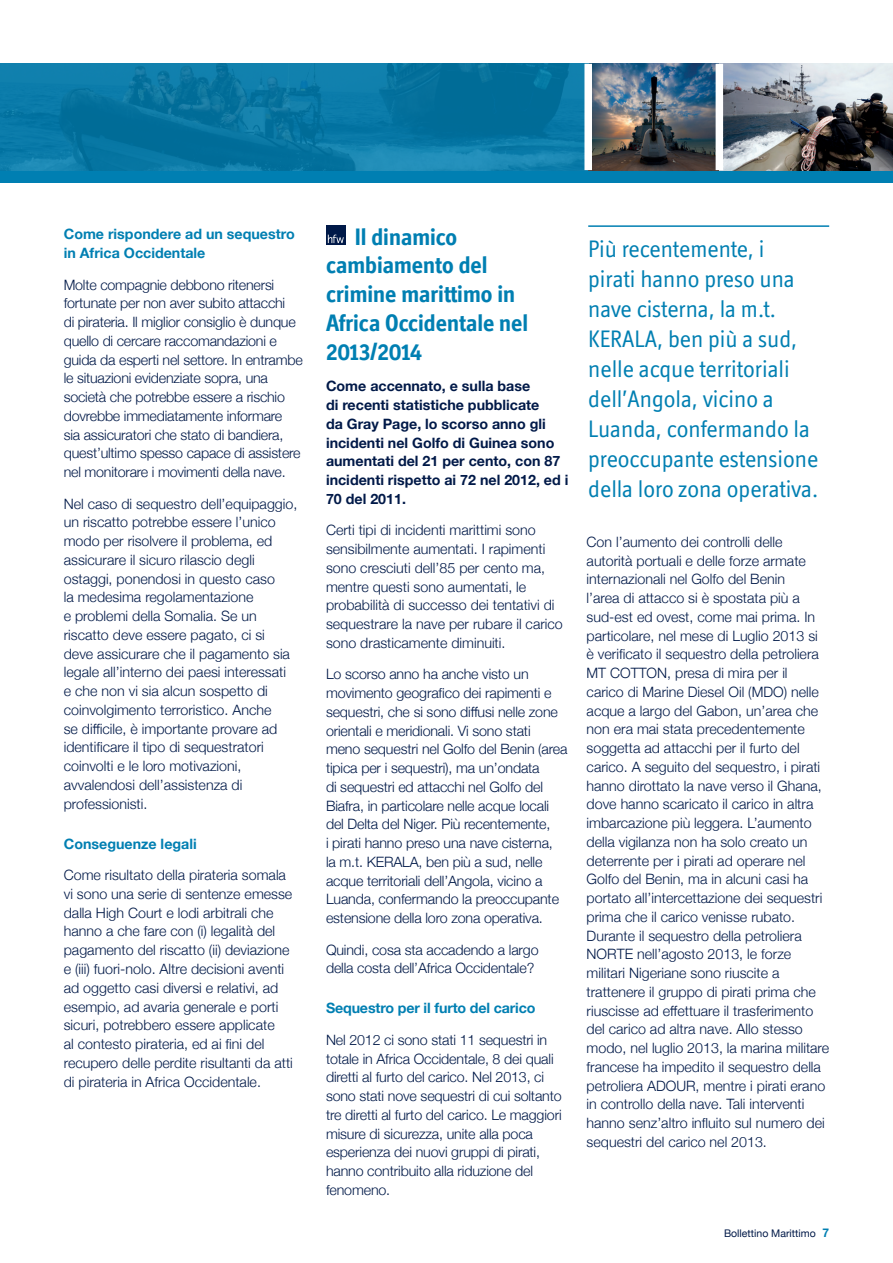
<style>
.page{position:relative;width:893px;height:1263px;background:#fff}
.page>*{position:absolute;margin:0;border:0;box-sizing:border-box;transform-origin:0 0}
.t1{font:24px/30px "Officina Display ITC";color:#007fb2}
.t2{font:700 24px/28.8px "Officina Display ITC Std";color:#007fb2}
.t3{font:300 14.25px/18.8px "Helvetica Neue";color:#001948}
.t4{font:700 14.25px/18.8px "Helvetica Neue";color:#001948}
.t5{font:700 14.25px/18.8px "Helvetica Neue";color:#007fb2}
.t6{font:10.5px "Helvetica Neue";color:#001948}
.s1{font-weight:700;font-size:12px;color:#007fb2}
</style>
<div class="page">
<div style="left:0;top:170px;width:893px;height:13px;background:#007fb2"></div>
<img style="left:592px;top:64px;width:124px;height:106px">
<img style="left:723px;top:64px;width:170px;height:106px">
<svg style="left:1px;top:64px;width:583px;height:106px"></svg>
<hr style="left:0;top:64px;width:1px;height:106px;background:#b1b5cb">
<div style="left:326px;top:225px;width:19px;height:19px;background:#001948"></div>
<svg style="left:328px;top:235px;width:16px;height:8px"></svg>
<hr style="left:588px;top:225px;width:241px;height:2px;background:#007fb2">
<p class="t5" style="left:64px;top:225px;width:232px">Come rispondere ad un sequestro in Africa Occidentale</p>
<p class="t3" style="left:64px;top:274px;width:241px">Molte compagnie debbono ritenersi fortunate per non aver subito attacchi<br>di pirateria. Il miglior consiglio è dunque quello di cercare raccomandazioni e guida da esperti nel settore. In entrambe le situazioni evidenziate sopra, una società che potrebbe essere a rischio dovrebbe immediatamente informare<br>sia assicuratori che stato di bandiera, quest’ultimo spesso capace di assistere nel monitorare i movimenti della nave.</p>
<p class="t3" style="left:64px;top:493px;width:235px">Nel caso di sequestro dell’equipaggio, un riscatto potrebbe essere l’unico modo per risolvere il problema, ed assicurare il sicuro rilascio degli ostaggi, ponendosi in questo caso<br>la medesima regolamentazione<br>e problemi della Somalia. Se un riscatto deve essere pagato, ci si deve assicurare che il pagamento sia legale all’interno dei paesi interessati<br>e che non vi sia alcun sospetto di coinvolgimento terroristico. Anche<br>se difficile, è importante provare ad identificare il tipo di sequestratori coinvolti e le loro motivazioni, avvalendosi dell’assistenza di professionisti.</p>
<p class="t5" style="left:64px;top:835px;width:134px">Conseguenze legali</p>
<p class="t3" style="left:64px;top:865px;width:231px">Come risultato della pirateria somala vi sono una serie di sentenze emesse dalla High Court e lodi arbitrali che hanno a che fare con (i) legalità del pagamento del riscatto (ii) deviazione e (iii) fuori-nolo. Altre decisioni aventi ad oggetto casi diversi e relativi, ad esempio, ad avaria generale e porti sicuri, potrebbero essere applicate<br>al contesto pirateria, ed ai fini del recupero delle perdite risultanti da atti di pirateria in Africa Occidentale.</p>
<h1 class="t2" style="left:326px;top:222px;width:204px;text-indent:29px">Il dinamico cambiamento del crimine marittimo in<br>Africa Occidentale nel<br>2013/2014</h1>
<p class="t4" style="left:326px;top:377px;width:244px">Come accennato, e sulla base<br>di recenti statistiche pubblicate<br>da Gray Page, lo scorso anno gli incidenti nel Golfo di Guinea sono aumentati del 21 per cento, con 87 incidenti rispetto ai 72 nel 2012, ed i<br>70 del 2011.</p>
<p class="t3" style="left:326px;top:520px;width:238px">Certi tipi di incidenti marittimi sono sensibilmente aumentati. I rapimenti sono cresciuti dell’85 per cento ma, mentre questi sono aumentati, le probabilità di successo dei tentativi di sequestrare la nave per rubare il carico sono drasticamente diminuiti.</p>
<p class="t3" style="left:326px;top:664px;width:243px">Lo scorso anno ha anche visto un movimento geografico dei rapimenti e sequestri, che si sono diffusi nelle zone orientali e meridionali. Vi sono stati meno sequestri nel Golfo del Benin (area tipica per i sequestri), ma un’ondata<br>di sequestri ed attacchi nel Golfo del Biafra, in particolare nelle acque locali del Delta del Niger. Più recentemente,<br>i pirati hanno preso una nave cisterna,<br>la m.t. KERALA, ben più a sud, nelle acque territoriali dell’Angola, vicino a Luanda, confermando la preoccupante estensione della loro zona operativa.</p>
<p class="t3" style="left:326px;top:939px;width:214px">Quindi, cosa sta accadendo a largo della costa dell’Africa Occidentale?</p>
<p class="t5" style="left:326px;top:999px;width:211px">Sequestro per il furto del carico</p>
<p class="t3" style="left:326px;top:1030px;width:237px">Nel 2012 ci sono stati 11 sequestri in totale in Africa Occidentale, 8 dei quali diretti al furto del carico. Nel 2013, ci sono stati nove sequestri di cui soltanto tre diretti al furto del carico. Le maggiori misure di sicurezza, unite alla poca esperienza dei nuovi gruppi di pirati, hanno contribuito alla riduzione del fenomeno.</p>
<h1 class="t1" style="left:588px;top:233px;width:232px">Più recentemente, i<br>pirati hanno preso una nave cisterna, la m.t.<br>KERALA, ben più a sud, nelle acque territoriali dell’Angola, vicino a<br>Luanda, confermando la preoccupante estensione della loro zona operativa.</h1>
<p class="t3" style="left:587px;top:531px;width:244px">Con l’aumento dei controlli delle autorità portuali e delle forze armate internazionali nel Golfo del Benin<br>l’area di attacco si è spostata più a sud-est ed ovest, come mai prima. In particolare, nel mese di Luglio 2013 si<br>è verificato il sequestro della petroliera MT COTTON, presa di mira per il<br>carico di Marine Diesel Oil (MDO) nelle acque a largo del Gabon, un’area che non era mai stata precedentemente soggetta ad attacchi per il furto del carico. A seguito del sequestro, i pirati hanno dirottato la nave verso il Ghana, dove hanno scaricato il carico in altra imbarcazione più leggera. L’aumento della vigilanza non ha solo creato un deterrente per i pirati ad operare nel Golfo del Benin, ma in alcuni casi ha portato all’intercettazione dei sequestri prima che il carico venisse rubato.<br>Durante il sequestro della petroliera NORTE nell’agosto 2013, le forze militari Nigeriane sono riuscite a trattenere il gruppo di pirati prima che riuscisse ad effettuare il trasferimento del carico ad altra nave. Allo stesso modo, nel luglio 2013, la marina militare francese ha impedito il sequestro della petroliera ADOUR, mentre i pirati erano in controllo della nave. Tali interventi hanno senz’altro influito sul numero dei sequestri del carico nel 2013.</p>
<p class="t6" style="left:724px;top:1225px;width:107px">Bollettino Marittimo <span class="s1">7</span></p>
</div>
